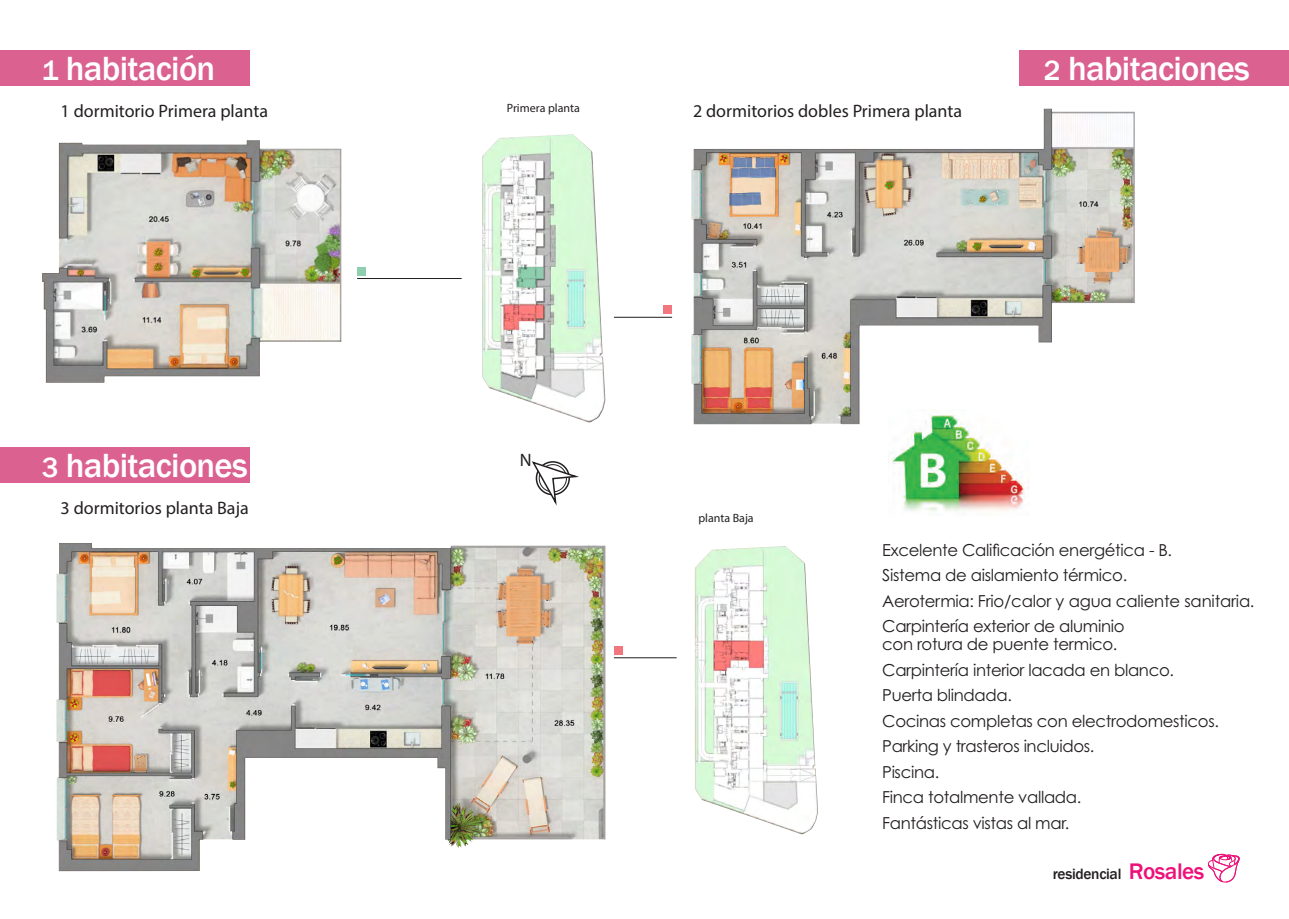
<style>
.page{position:relative;width:1289px;height:919px;background:#fff}
.page>*{position:absolute;margin:0;border:0;box-sizing:border-box;transform-origin:0 0}
.t1{font:500 34.5px "Franklin Gothic";letter-spacing:-.02em;color:#fff}
.t2{font:18px "Myriad Pro";color:#231f20}
.t3{font:16.5px/25.5px "Century Gothic Std";letter-spacing:-.02em;color:#231f20}
.t4{font:500 15.45px "Franklin Gothic";letter-spacing:-.02em;color:#231f20}
.t5{font:12px "Myriad Pro";color:#231f20}
.s1{font-size:28.5px}
.s2{font-size:23.25px;color:#ed117a}
</style>
<div class="page">
<img style="left:691px;top:108px;width:443px;height:316px">
<img style="left:42px;top:140px;width:299px;height:243px">
<img style="left:482px;top:134px;width:123px;height:289px">
<img style="left:694px;top:546px;width:124px;height:288px">
<img style="left:56px;top:543px;width:549px;height:328px">
<img style="left:888px;top:409px;width:141px;height:103px">
<div style="left:1019px;top:50px;width:269px;height:35px;background:#db6191"></div>
<div style="left:0;top:50px;width:250px;height:35px;background:#db6191"></div>
<div style="left:0;top:447px;width:250px;height:35px;background:#db6191"></div>
<hr style="left:357px;top:278px;width:104px;height:1px;background:#231f20">
<hr style="left:614px;top:317px;width:58px;height:1px;background:#231f20">
<hr style="left:614px;top:657px;width:62px;height:1px;background:#231f20">
<div style="left:357px;top:267px;width:9px;height:8px;background:#8fcfb0"></div>
<div style="left:663px;top:305px;width:9px;height:9px;background:#f2767e"></div>
<div style="left:614px;top:646px;width:8px;height:8px;background:#f2767e"></div>
<svg style="left:531px;top:461px;width:48px;height:45px"></svg>
<svg style="left:516px;top:267px;width:27px;height:21px"></svg>
<svg style="left:1208px;top:853px;width:31px;height:29px"></svg>
<h1 class="t1" style="left:42px;top:47px;width:175px"><span class="s1">1</span> habitación</h1>
<h1 class="t1" style="left:1043px;top:47px;width:207px"><span class="s1">2</span> habitaciones</h1>
<p class="t2" style="left:61px;top:100px;width:209px">1 dormitorio Primera planta</p>
<p class="t5" style="left:507px;top:101px;width:74px">Primera planta</p>
<p class="t2" style="left:693px;top:100px;width:270px">2 dormitorios dobles Primera planta</p>
<h1 class="t1" style="left:42px;top:444px;width:207px"><span class="s1">3</span> habitaciones</h1>
<p class="t2" style="left:61px;top:497px;width:190px">3 dormitorios planta Baja</p>
<p class="t2" style="left:520px;top:448px;width:13px">N</p>
<p class="t5" style="left:698px;top:510px;width:57px">planta Baja</p>
<p class="t3" style="left:882px;top:536px;width:374px">Excelente Calificación energética - B.<br>Sistema de aislamiento térmico.<br>Aerotermia: Frio/calor y agua caliente sanitaria.<br>Carpintería exterior de aluminio</p>
<p class="t3" style="left:882px;top:631px;width:338px">con rotura de puente termico.<br>Carpintería interior lacada en blanco.<br>Puerta blindada.<br>Cocinas completas con electrodomesticos.<br>Parking y trasteros incluidos.<br>Piscina.<br>Finca totalmente vallada.<br>Fantásticas vistas al mar.</p>
<p class="t4" style="left:1052px;top:864px;width:153px">residencial <span class="s2">Rosales</span></p>
</div>
